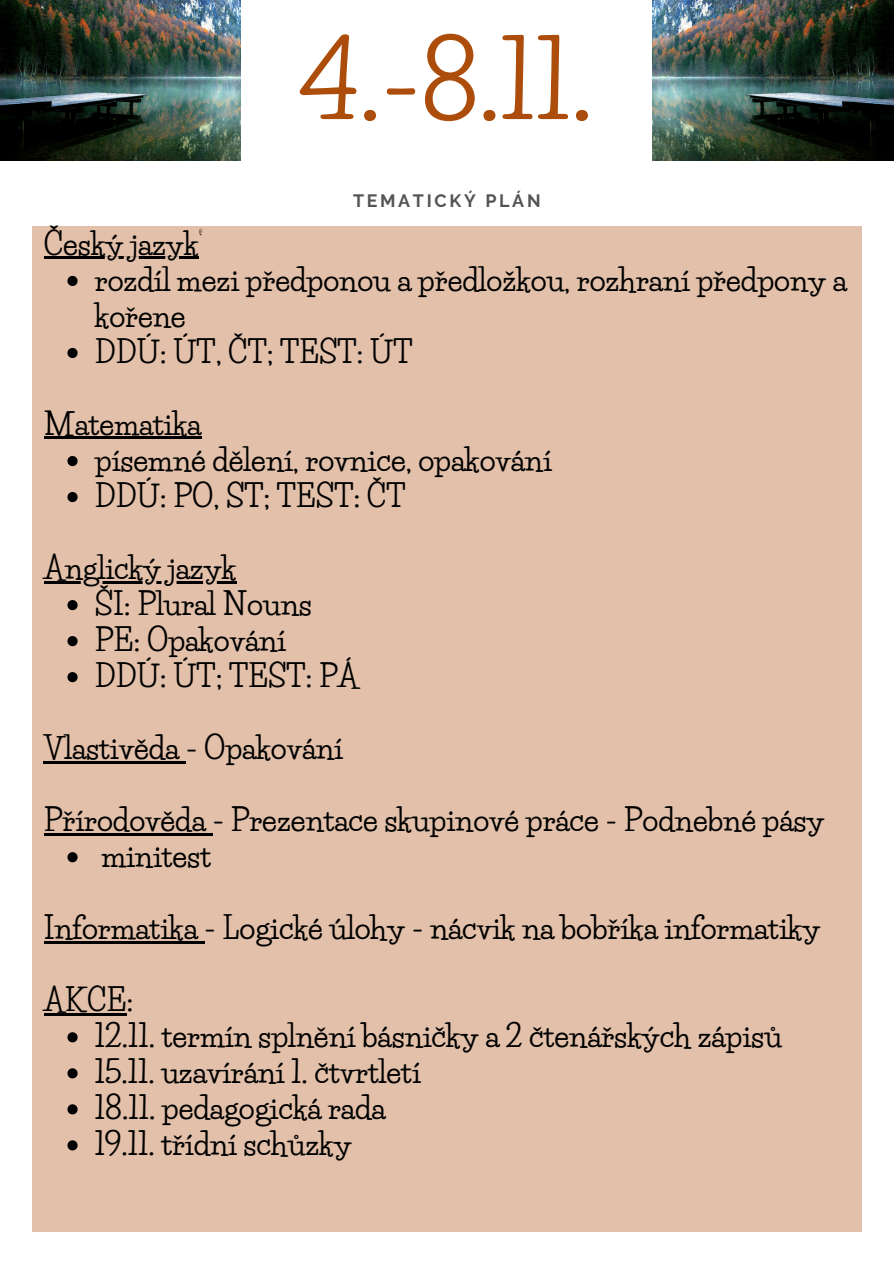
<style>
.page{position:relative;width:894px;height:1264px;background:#fff}
.page>*{position:absolute;margin:0;border:0;box-sizing:border-box;transform-origin:0 0}
.t1{font:700 102.6px "Life Savers";color:#ad4d0b}
.t2{font:700 30px/36px "Life Savers";color:#000}
.t3{font:700 17.85px "Raleway";letter-spacing:.15em;color:#545454}
</style>
<div class="page">
<div style="left:32px;top:227px;width:829px;height:1004px;background:#e2c0a9"></div>
<img style="left:0;top:0;width:241px;height:161px">
<img style="left:652px;top:0;width:241px;height:161px">
<hr style="left:44px;top:257px;width:154px;height:2px;background:#000">
<svg style="left:67px;top:276px;width:11px;height:10px"></svg>
<svg style="left:67px;top:348px;width:11px;height:10px"></svg>
<hr style="left:44px;top:437px;width:157px;height:2px;background:#000">
<svg style="left:67px;top:456px;width:11px;height:10px"></svg>
<svg style="left:67px;top:492px;width:11px;height:10px"></svg>
<hr style="left:44px;top:581px;width:192px;height:2px;background:#000">
<svg style="left:67px;top:600px;width:11px;height:10px"></svg>
<svg style="left:67px;top:636px;width:11px;height:10px"></svg>
<svg style="left:67px;top:672px;width:11px;height:10px"></svg>
<hr style="left:44px;top:761px;width:142px;height:2px;background:#000">
<hr style="left:44px;top:833px;width:168px;height:2px;background:#000">
<svg style="left:67px;top:852px;width:11px;height:10px"></svg>
<hr style="left:44px;top:941px;width:160px;height:2px;background:#000">
<hr style="left:44px;top:1013px;width:83px;height:2px;background:#000">
<svg style="left:67px;top:1032px;width:11px;height:10px"></svg>
<svg style="left:67px;top:1068px;width:11px;height:10px"></svg>
<svg style="left:67px;top:1104px;width:11px;height:10px"></svg>
<svg style="left:67px;top:1140px;width:11px;height:10px"></svg>
<p class="t1" style="left:301px;top:19px;width:293px">4.-8.11.</p>
<h1 class="t3" style="left:353px;top:190px;width:189px">TEMATICKÝ PLÁN</h1>
<h3 class="t2" style="left:44px;top:226px;width:161px">Český jazyk’</h3>
<p class="t2" style="left:95px;top:262px;width:753px">rozdíl mezi předponou a předložkou, rozhraní předpony a kořene</p>
<p class="t2" style="left:95px;top:334px;width:319px">DDÚ: ÚT, ČT; TEST: ÚT</p>
<h3 class="t2" style="left:44px;top:406px;width:159px">Matematika</h3>
<p class="t2" style="left:95px;top:442px;width:458px">písemné dělení, rovnice, opakování</p>
<p class="t2" style="left:95px;top:478px;width:312px">DDÚ: PO, ST; TEST: ČT</p>
<h3 class="t2" style="left:44px;top:550px;width:194px">Anglický jazyk</h3>
<p class="t2" style="left:95px;top:586px;width:218px">ŠI: Plural Nouns</p>
<p class="t2" style="left:95px;top:622px;width:192px">PE: Opakování</p>
<p class="t2" style="left:95px;top:658px;width:265px">DDÚ: ÚT; TEST: PÁ</p>
<h3 class="t2" style="left:44px;top:730px;width:300px">Vlastivěda - Opakování</h3>
<h3 class="t2" style="left:44px;top:802px;width:782px">Přírodověda - Prezentace skupinové práce - Podnebné pásy</h3>
<p class="t2" style="left:101px;top:838px;width:111px">minitest</p>
<h3 class="t2" style="left:44px;top:910px;width:777px">Informatika - Logické úlohy - nácvik na bobříka informatiky</h3>
<h2 class="t2" style="left:44px;top:982px;width:91px">AKCE:</h2>
<p class="t2" style="left:95px;top:1018px;width:688px">12.11. termín splnění básničky a 2 čtenářských zápisů</p>
<p class="t2" style="left:95px;top:1054px;width:327px">15.11. uzavírání 1. čtvrtletí</p>
<p class="t2" style="left:95px;top:1090px;width:292px">18.11. pedagogická rada</p>
<p class="t2" style="left:95px;top:1126px;width:258px">19.11. třídní schůzky</p>
</div>
